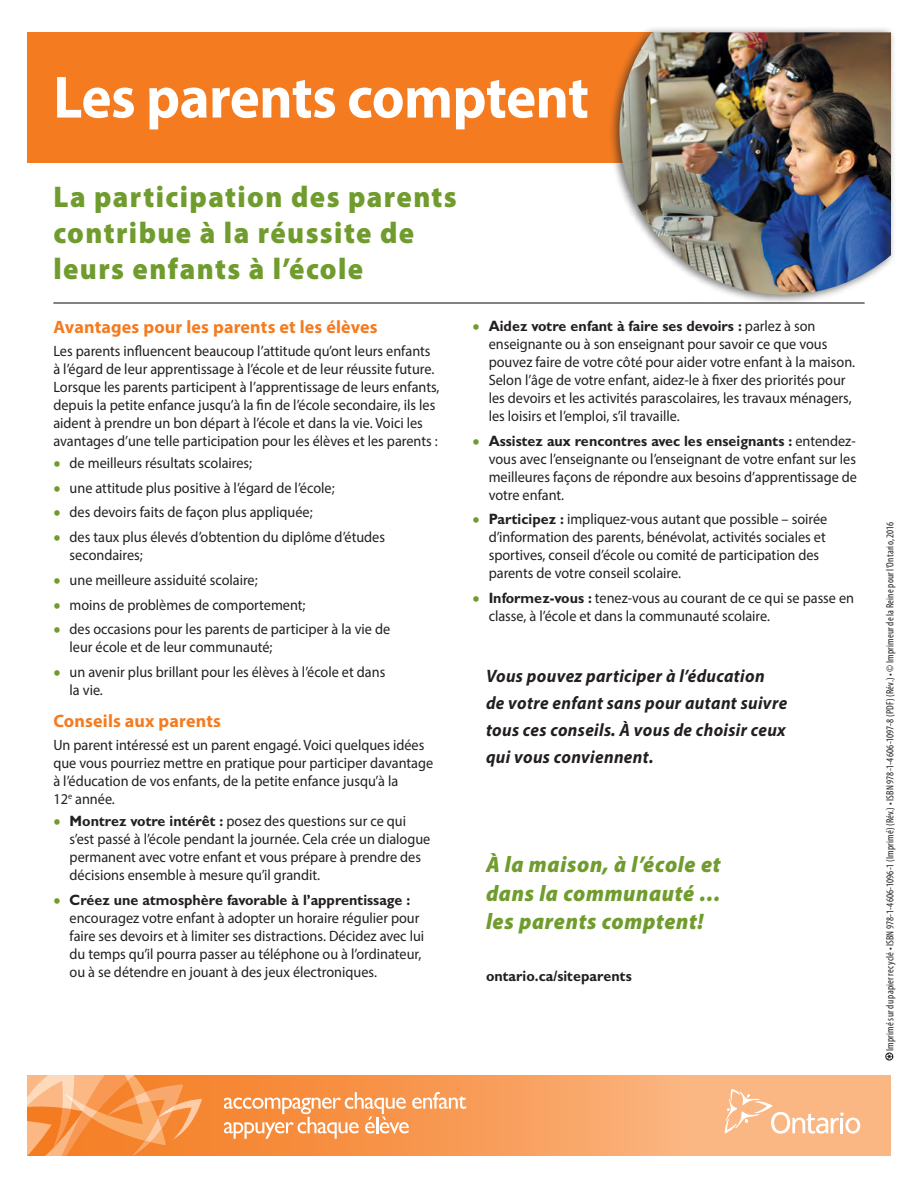
<style>
.page{position:relative;width:918px;height:1188px;background:#fff}
.page>*{position:absolute;margin:0;border:0;box-sizing:border-box;transform-origin:0 0}
.t1{font:700 60px "Myriad Pro";letter-spacing:-.01em;color:#fff;scale:.95 1}
.t2{font:900 30px/36px "Myriad Pro";letter-spacing:.05em;color:#709c2e;scale:.95 1}
.t3{font:italic 900 22.5px/28.5px "Myriad Pro";letter-spacing:.03em;color:#709c2e;text-align:justify;scale:.95 1}
.t4{font:italic 700 18px/27px "Myriad Pro";letter-spacing:.02em;color:#231f20;scale:.95 1}
.t5{font:700 18px "Myriad Pro";letter-spacing:.01em;color:#f47b20}
.t6{font:15px/18px "Myriad Pro";color:#231f20;scale:.95 1}
.t7{font:700 15px "Gill Sans MT Pro";color:#231f20;scale:.95 1}
.t8{font:condensed 10.5px "Myriad Pro";letter-spacing:.015em;color:#231f20}
.s1{font-size:27px;color:#709c2e}
.s2{font-family:"Gill Sans MT Pro";font-weight:700}
</style>
<div class="page">
<div style="left:27px;top:32px;width:626px;height:130px;background:#f47b20"></div>
<hr style="left:53px;top:302px;width:812px;height:2px;background:#231f20">
<div style="left:609px;top:26px;width:287px;height:278px;background:#231f20;opacity:.6"></div>
<img style="left:619px;top:32px;width:272px;height:263px">
<svg style="left:885px;top:1052px;width:8px;height:9px"></svg>
<svg style="left:203px;top:1075px;width:688px;height:81px;background:#f9a566"></svg>
<svg style="left:27px;top:1075px;width:176px;height:81px;background:#f79b54"></svg>
<svg style="left:725px;top:1089px;width:135px;height:45px;background:#fbc297"></svg>
<svg style="left:224px;top:1092px;width:242px;height:47px;background:#f8a669"></svg>
<p class="t1" style="left:53px;top:58px;width:565px">Les parents comptent</p>
<p class="t2" style="left:53px;top:178px;width:426px">La participation des parents contribue à la réussite de leurs enfants à l’école</p>
<h1 class="t5" style="left:53px;top:315px;width:326px">Avantages pour les parents et les élèves</h1>
<p class="t6" style="left:53px;top:341px;width:408px">Les parents influencent beaucoup l’attitude qu’ont leurs enfants à l’égard de leur apprentissage à l’école et de leur réussite future.<br>Lorsque les parents participent à l’apprentissage de leurs enfants, depuis la petite enfance jusqu’à la fin de l’école secondaire, ils les aident à prendre un bon départ à l’école et dans la vie. Voici les avantages d’une telle participation pour les élèves et les parents :</p>
<p class="t6" style="left:53px;top:454px;width:211px"><span class="s1">•</span> de meilleurs résultats scolaires;</p>
<p class="t6" style="left:53px;top:478px;width:298px"><span class="s1">•</span> une attitude plus positive à l’égard de l’école;</p>
<p class="t6" style="left:53px;top:503px;width:274px"><span class="s1">•</span> des devoirs faits de façon plus appliquée;</p>
<p class="t6" style="left:70px;top:528px;width:334px;text-indent:-16px"><span class="s1">•</span> des taux plus élevés d’obtention du diplôme d’études secondaires;</p>
<p class="t6" style="left:53px;top:571px;width:217px"><span class="s1">•</span> une meilleure assiduité scolaire;</p>
<p class="t6" style="left:53px;top:595px;width:267px"><span class="s1">•</span> moins de problèmes de comportement;</p>
<p class="t6" style="left:70px;top:620px;width:339px;text-indent:-16px"><span class="s1">•</span> des occasions pour les parents de participer à la vie de leur école et de leur communauté;</p>
<p class="t6" style="left:70px;top:663px;width:334px;text-indent:-16px"><span class="s1">•</span> un avenir plus brillant pour les élèves à l’école et dans la vie.</p>
<h1 class="t5" style="left:53px;top:710px;width:169px">Conseils aux parents</h1>
<p class="t6" style="left:53px;top:736px;width:401px">Un parent intéressé est un parent engagé. Voici quelques idées que vous pourriez mettre en pratique pour participer davantage à l’éducation de vos enfants, de la petite enfance jusqu’à la<br>12<sup>e</sup> année.</p>
<p class="t6" style="left:70px;top:812px;width:381px;text-indent:-16px"><span class="s1">•</span> <span class="s2">Montrez votre intérêt :</span> posez des questions sur ce qui s’est passé à l’école pendant la journée. Cela crée un dialogue permanent avec votre enfant et vous prépare à prendre des décisions ensemble à mesure qu’il grandit.</p>
<p class="t6" style="left:70px;top:891px;width:375px;text-indent:-16px"><span class="s1">•</span> <span class="s2">Créez une atmosphère favorable à l’apprentissage : </span>encouragez votre enfant à adopter un horaire régulier pour faire ses devoirs et à limiter ses distractions. Décidez avec lui du temps qu’il pourra passer au téléphone ou à l’ordinateur, ou à se détendre en jouant à des jeux électroniques.</p>
<p class="t6" style="left:489px;top:317px;width:387px;text-indent:-16px"><span class="s1">•</span> <span class="s2">Aidez votre enfant à faire ses devoirs :</span> parlez à son enseignante ou à son enseignant pour savoir ce que vous pouvez faire de votre côté pour aider votre enfant à la maison.<br>Selon l’âge de votre enfant, aidez-le à fixer des priorités pour les devoirs et les activités parascolaires, les travaux ménagers, les loisirs et l’emploi, s’il travaille.</p>
<p class="t6" style="left:489px;top:431px;width:389px;text-align:justify;text-indent:-16px"><span class="s1">•</span> <span class="s2">Assistez aux rencontres avec les enseignants :</span> entendez&shy;vous avec l’enseignante ou l’enseignant de votre enfant sur les meilleures façons de répondre aux besoins d’apprentissage de votre enfant.</p>
<p class="t6" style="left:489px;top:510px;width:358px;text-indent:-16px"><span class="s1">•</span> <span class="s2">Participez :</span> impliquez-vous autant que possible – soirée d’information des parents, bénévolat, activités sociales et sportives, conseil d’école ou comité de participation des parents de votre conseil scolaire.</p>
<p class="t6" style="left:489px;top:589px;width:386px;text-indent:-16px"><span class="s1">•</span> <span class="s2">Informez-vous :</span> tenez-vous au courant de ce qui se passe en classe, à l’école et dans la communauté scolaire.</p>
<p class="t4" style="left:486px;top:662px;width:319px">Vous pouvez participer à l’éducation de votre enfant sans pour autant suivre tous ces conseils. À vous de choisir ceux qui vous conviennent.</p>
<p class="t3" style="left:486px;top:850px;width:249px">À la maison, à l’école et dans la communauté … les parents comptent!</p>
<p class="t7" style="left:486px;top:967px;width:155px">ontario.ca/siteparents</p>
<p class="t8" style="left:884px;top:1051px;width:531px;rotate:-90deg">Imprimé sur du papier recyclé • ISBN 978-1-4606-1096-1 (Imprimé) (Rév.) • ISBN 978-1-4606-1097-8 (PDF) (Rév.) • © Imprimeur de la Reine pour l’Ontario, 2016</p>
</div>
